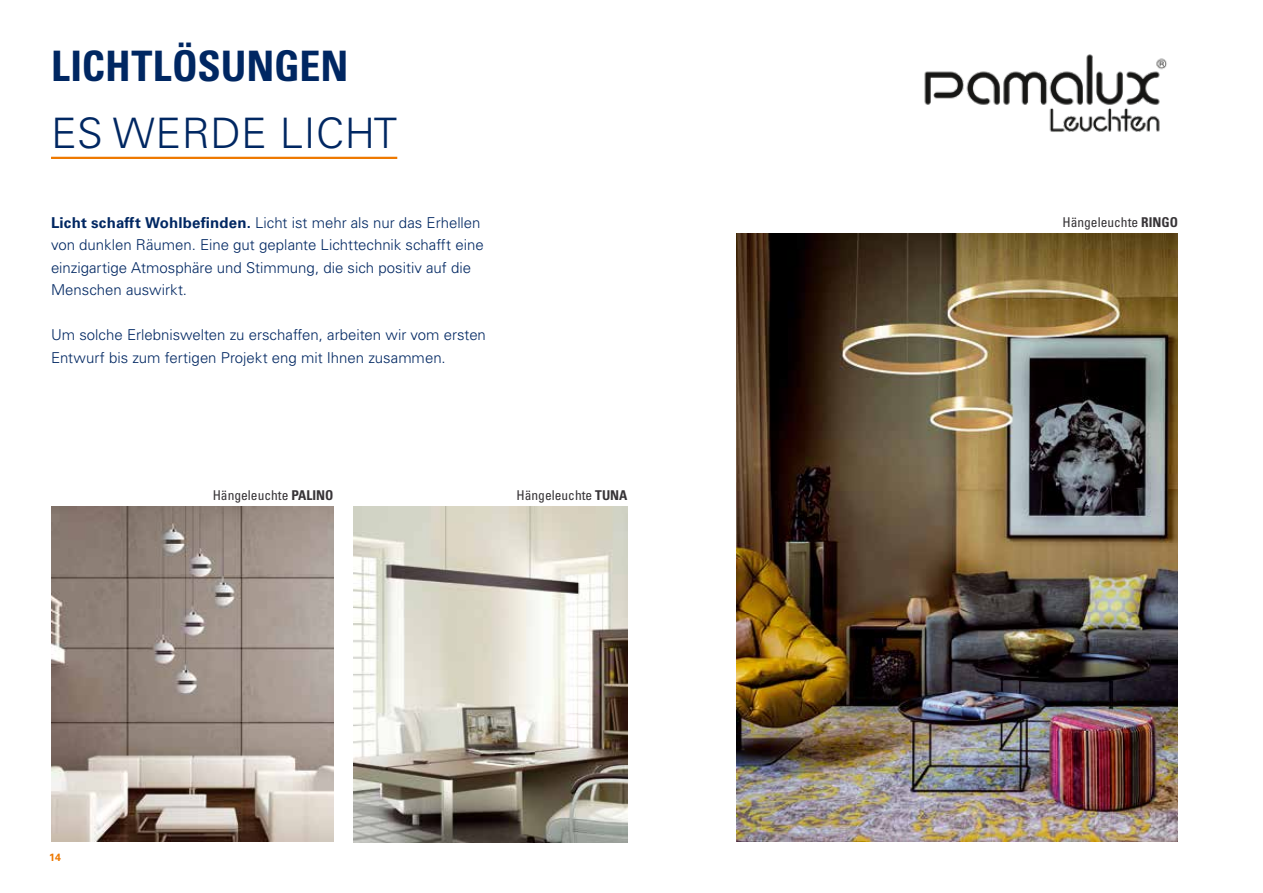
<style>
.page{position:relative;width:1263px;height:893px;background:#fff}
.page>*{position:absolute;margin:0;border:0;box-sizing:border-box;transform-origin:0 0}
.t1{font:700 condensed 42px "Univers LT Pro";color:#002762}
.t2{font:300 42px "Univers LT";letter-spacing:.015em;color:#002762}
.t3{font:300 15px/22.5px "Univers LT Pro 45";color:#002762}
.t4{font:condensed 13.5px "Univers LT Pro";color:#373437}
.t5{font:700 10.5px "Univers LT";color:#ee7900}
.s1{font-family:"Univers LT Pro 65";font-weight:700}
.s2{font-weight:700}
</style>
<div class="page">
<hr style="left:51px;top:157px;width:346px;height:2px;background:#ee7900">
<img style="left:924px;top:54px;width:243px;height:78px">
<img style="left:737px;top:234px;width:441px;height:608px">
<img style="left:51px;top:507px;width:282px;height:335px">
<img style="left:354px;top:507px;width:273px;height:335px">
<h1 class="t1" style="left:51px;top:41px;width:299px">LICHTLÖSUNGEN</h1>
<h1 class="t2" style="left:51px;top:108px;width:348px">ES WERDE LICHT</h1>
<p class="t3" style="left:51px;top:211px;width:434px"><span class="s1">Licht schafft Wohlbefinden.</span> Licht ist mehr als nur das Erhellen von dunklen Räumen. Eine gut geplante Lichttechnik schafft eine einzigartige Atmosphäre und Stimmung, die sich positiv auf die Menschen auswirkt.</p>
<p class="t3" style="left:51px;top:323px;width:436px">Um solche Erlebniswelten zu erschaffen, arbeiten wir vom ersten<br>Entwurf bis zum fertigen Projekt eng mit Ihnen zusammen.</p>
<p class="t5" style="left:49px;top:851px;width:13px">14</p>
<p class="t4" style="left:213px;top:487px;width:122px">Hängeleuchte <span class="s2">PALINO</span></p>
<p class="t4" style="left:516px;top:487px;width:112px">Hängeleuchte <span class="s2">TUNA</span></p>
<p class="t4" style="left:1062px;top:213px;width:117px">Hängeleuchte <span class="s2">RINGO</span></p>
</div>
